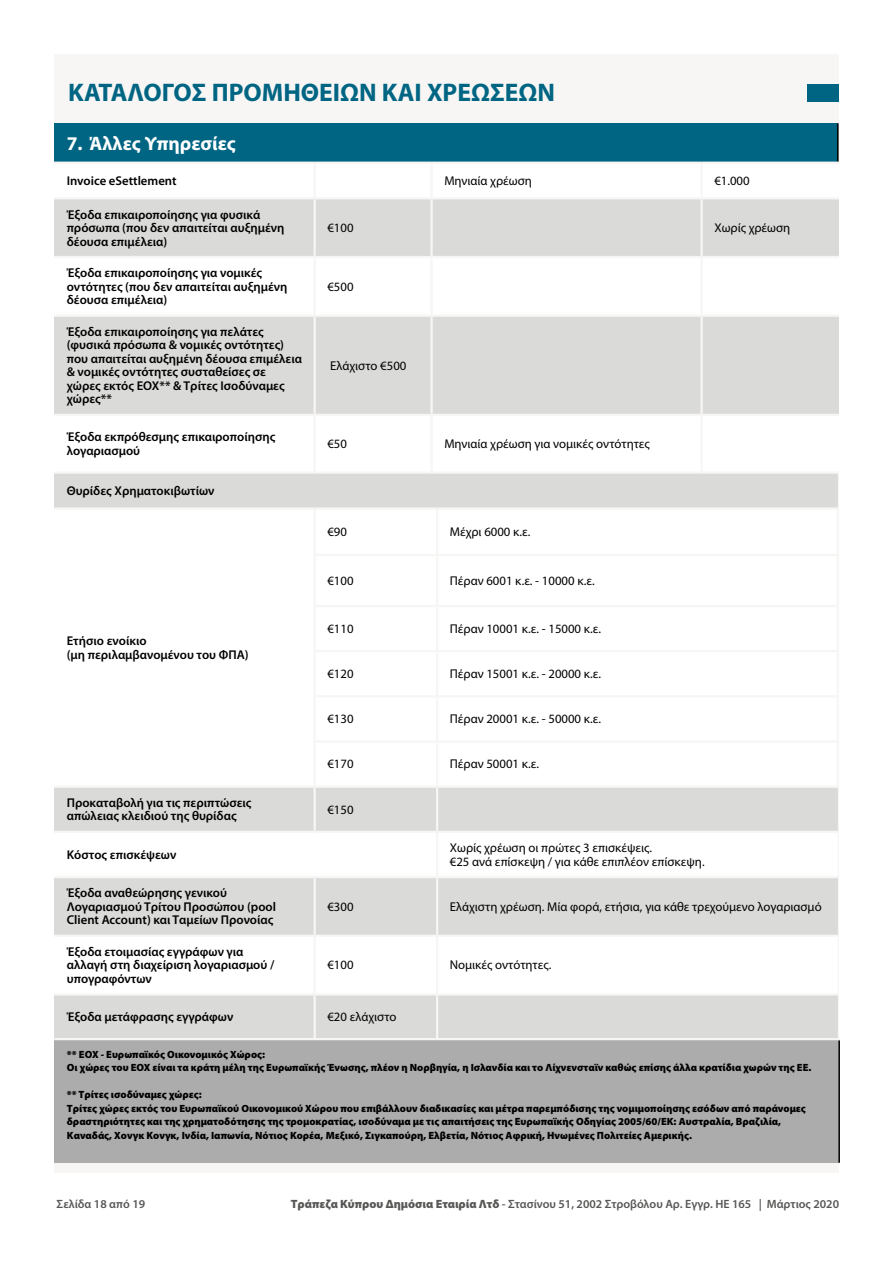
<style>
.page{position:relative;width:893px;height:1263px;background:#fff}
.page>*{position:absolute;margin:0;border:0;box-sizing:border-box;transform-origin:0 0}
.t1{font:700 25.5px "Myriad Pro";color:#006583}
.t2{font:700 19.5px "Myriad Pro";color:#fff}
.t3{font:600 12.75px/13.5px "Myriad Pro";color:#000}
.t4{font:12.75px/13.5px "Myriad Pro";color:#000}
.t5{font:600 12px "Myriad Pro";color:#575756}
.t6{font:900 10.5px/13.5px "Myriad Pro";color:#000}
.s1{font-weight:900}
</style>
<div class="page">
<div style="left:54px;top:123px;width:784px;height:40px;background:#006583"></div>
<hr style="left:837px;top:123px;width:2px;height:39px;background:#000">
<div style="left:808px;top:84px;width:31px;height:18px;background:#006583"></div>
<div style="left:54px;top:474px;width:784px;height:33px;background:#dadad9"></div>
<div style="left:54px;top:788px;width:784px;height:43px;background:#dadad9"></div>
<svg style="left:54px;top:878px;width:784px;height:160px;fill:#dadad9"></svg>
<hr style="left:314px;top:788px;width:2px;height:43px;background:#f7f6f5">
<hr style="left:436px;top:788px;width:2px;height:43px;background:#f7f6f5">
<hr style="left:314px;top:878px;width:2px;height:57px;background:#f7f6f5">
<hr style="left:436px;top:878px;width:2px;height:57px;background:#f7f6f5">
<hr style="left:314px;top:937px;width:2px;height:56px;background:#f7f6f5">
<hr style="left:436px;top:937px;width:2px;height:56px;background:#f7f6f5">
<hr style="left:314px;top:995px;width:2px;height:43px;background:#f7f6f5">
<hr style="left:436px;top:995px;width:2px;height:43px;background:#f7f6f5">
<hr style="left:54px;top:935px;width:261px;height:2px;background:#f7f6f5">
<hr style="left:315px;top:935px;width:122px;height:2px;background:#f7f6f5">
<hr style="left:437px;top:935px;width:401px;height:2px;background:#f7f6f5">
<hr style="left:54px;top:993px;width:261px;height:2px;background:#f7f6f5">
<hr style="left:315px;top:993px;width:122px;height:2px;background:#f7f6f5">
<hr style="left:437px;top:993px;width:401px;height:2px;background:#f7f6f5">
<div style="left:54px;top:199px;width:785px;height:57px;background:#dadad9"></div>
<div style="left:54px;top:317px;width:785px;height:97px;background:#dadad9"></div>
<hr style="left:54px;top:162px;width:261px;height:2px;background:#f7f6f5">
<hr style="left:315px;top:162px;width:117px;height:2px;background:#f7f6f5">
<hr style="left:432px;top:162px;width:270px;height:2px;background:#f7f6f5">
<hr style="left:702px;top:162px;width:137px;height:2px;background:#f7f6f5">
<hr style="left:314px;top:199px;width:2px;height:57px;background:#f7f6f5">
<hr style="left:430px;top:199px;width:3px;height:57px;background:#f7f6f5">
<hr style="left:700px;top:199px;width:3px;height:57px;background:#f7f6f5">
<hr style="left:314px;top:317px;width:2px;height:97px;background:#f7f6f5">
<hr style="left:430px;top:317px;width:3px;height:97px;background:#f7f6f5">
<hr style="left:700px;top:317px;width:3px;height:97px;background:#f7f6f5">
<div style="left:54px;top:1039px;width:785px;height:124px;background:#acacac"></div>
<hr style="left:838px;top:1040px;width:2px;height:123px;background:#000">
<hr style="left:54px;top:1038px;width:786px;height:2px;background:#f7f6f5">
<h1 class="t1" style="left:68px;top:76px;width:488px">ΚΑΤΑΛΟΓΟΣ ΠΡΟΜΗΘΕΙΩΝ ΚΑΙ ΧΡΕΩΣΕΩΝ</h1>
<h2 class="t2" style="left:67px;top:131px;width:170px">7. Άλλες Υπηρεσίες</h2>
<p class="t3" style="left:67px;top:174px;width:111px">Invoice eSettlement</p>
<p class="t4" style="left:444px;top:174px;width:89px">Μηνιαία χρέωση</p>
<p class="t4" style="left:714px;top:174px;width:37px">€1.000</p>
<p class="t3" style="left:67px;top:207px;width:219px">Έξοδα επικαιροποίησης για φυσικά πρόσωπα (που δεν απαιτείται αυξημένη δέουσα επιμέλεια)</p>
<p class="t4" style="left:327px;top:221px;width:28px">€100</p>
<p class="t4" style="left:714px;top:221px;width:77px">Χωρίς χρέωση</p>
<p class="t3" style="left:67px;top:266px;width:222px">Έξοδα επικαιροποίησης για νομικές οντότητες (που δεν απαιτείται αυξημένη δέουσα επιμέλεια)</p>
<p class="t3" style="left:67px;top:325px;width:237px">Έξοδα επικαιροποίησης για πελάτες (φυσικά πρόσωπα &amp; νομικές οντότητες) που απαιτείται αυξημένη δέουσα επιμέλεια &amp; νομικές οντότητες συσταθείσες σε χώρες εκτός ΕΟΧ** &amp; Τρίτες Ισοδύναμες χώρες**</p>
<p class="t4" style="left:327px;top:279px;width:28px">€500</p>
<p class="t4" style="left:330px;top:358px;width:78px">Ελάχιστο €500</p>
<p class="t3" style="left:67px;top:430px;width:210px">Έξοδα εκπρόθεσμης επικαιροποίησης λογαριασμού</p>
<p class="t4" style="left:327px;top:437px;width:21px">€50</p>
<p class="t4" style="left:444px;top:437px;width:207px">Μηνιαία χρέωση για νομικές οντότητες</p>
<p class="t3" style="left:67px;top:483px;width:149px">Θυρίδες Χρηματοκιβωτίων</p>
<p class="t3" style="left:67px;top:634px;width:183px">Ετήσιο ενοίκιο<br>(μη περιλαμβανομένου του ΦΠΑ)</p>
<p class="t4" style="left:327px;top:525px;width:21px">€90</p>
<p class="t4" style="left:450px;top:525px;width:82px">Μέχρι 6000 κ.ε.</p>
<p class="t4" style="left:327px;top:574px;width:28px">€100</p>
<p class="t4" style="left:450px;top:574px;width:146px">Πέραν 6001 κ.ε. - 10000 κ.ε.</p>
<p class="t4" style="left:327px;top:622px;width:28px">€110</p>
<p class="t4" style="left:450px;top:622px;width:153px">Πέραν 10001 κ.ε. - 15000 κ.ε.</p>
<p class="t4" style="left:327px;top:667px;width:28px">€120</p>
<p class="t4" style="left:450px;top:667px;width:153px">Πέραν 15001 κ.ε. - 20000 κ.ε.</p>
<p class="t4" style="left:327px;top:712px;width:28px">€130</p>
<p class="t4" style="left:450px;top:712px;width:153px">Πέραν 20001 κ.ε. - 50000 κ.ε.</p>
<p class="t4" style="left:327px;top:757px;width:28px">€170</p>
<p class="t4" style="left:450px;top:757px;width:91px">Πέραν 50001 κ.ε.</p>
<p class="t3" style="left:67px;top:795px;width:186px">Προκαταβολή για τις περιπτώσεις απώλειας κλειδιού της θυρίδας</p>
<p class="t4" style="left:327px;top:802px;width:28px">€150</p>
<p class="t3" style="left:67px;top:847px;width:111px">Κόστος επισκέψεων</p>
<p class="t4" style="left:450px;top:841px;width:256px">Χωρίς χρέωση οι πρώτες 3 επισκέψεις.<br>€25 ανά επίσκεψη / για κάθε επιπλέον επίσκεψη.</p>
<p class="t3" style="left:67px;top:886px;width:211px">Έξοδα αναθεώρησης γενικού<br>Λογαριασμού Τρίτου Προσώπου (pool<br>Client Account) και Ταμείων Προνοίας</p>
<p class="t4" style="left:327px;top:899px;width:28px">€300</p>
<p class="t4" style="left:450px;top:899px;width:373px">Ελάχιστη χρέωση. Μία φορά, ετήσια, για κάθε τρεχούμενο λογαριασμό</p>
<p class="t3" style="left:67px;top:945px;width:209px">Έξοδα ετοιμασίας εγγράφων για αλλαγή στη διαχείριση λογαριασμού / υπογραφόντων</p>
<p class="t4" style="left:327px;top:958px;width:28px">€100</p>
<p class="t4" style="left:450px;top:958px;width:103px">Νομικές οντότητες.</p>
<p class="t3" style="left:67px;top:1010px;width:168px">Έξοδα μετάφρασης εγγράφων</p>
<p class="t4" style="left:327px;top:1010px;width:71px">€20 ελάχιστο</p>
<p class="t6" style="left:67px;top:1047px;width:746px">** ΕOX - Ευρωπαϊκός Οικονομικός Χώρος:<br>Οι χώρες του ΕΟΧ είναι τα κράτη μέλη της Ευρωπαϊκής Ένωσης, πλέον η Νορβηγία, η Ισλανδία και το Λίχνενσταϊν καθώς επίσης άλλα κρατίδια χωρών της ΕΕ.</p>
<p class="t6" style="left:67px;top:1087px;width:740px">** Τρίτες ισοδύναμες χώρες:<br>Τρίτες χώρες εκτός του Ευρωπαϊκού Οικονομικού Χώρου που επιβάλλουν διαδικασίες και μέτρα παρεμπόδισης της νομιμοποίησης εσόδων από παράνομες δραστηριότητες και της χρηματοδότησης της τρομοκρατίας, ισοδύναμα με τις απαιτήσεις της Ευρωπαϊκής Οδηγίας 2005/60/ΕΚ: Αυστραλία, Βραζιλία, Καναδάς, Χονγκ Κονγκ, Ινδία, Ιαπωνία, Νότιος Κορέα, Μεξικό, Σιγκαπούρη, Ελβετία, Νότιος Αφρική, Ηνωμένες Πολιτείες Αμερικής.</p>
<p class="t5" style="left:57px;top:1196px;width:90px">Σελίδα 18 από 19</p>
<p class="t5" style="left:291px;top:1196px;width:550px"><span class="s1">Τράπεζα Κύπρου Δημόσια Εταιρία Λτδ</span> - Στασίνου 51, 2002 Στροβόλου Αρ. Εγγρ. ΗΕ 165 | Μάρτιος 2020</p>
</div>
